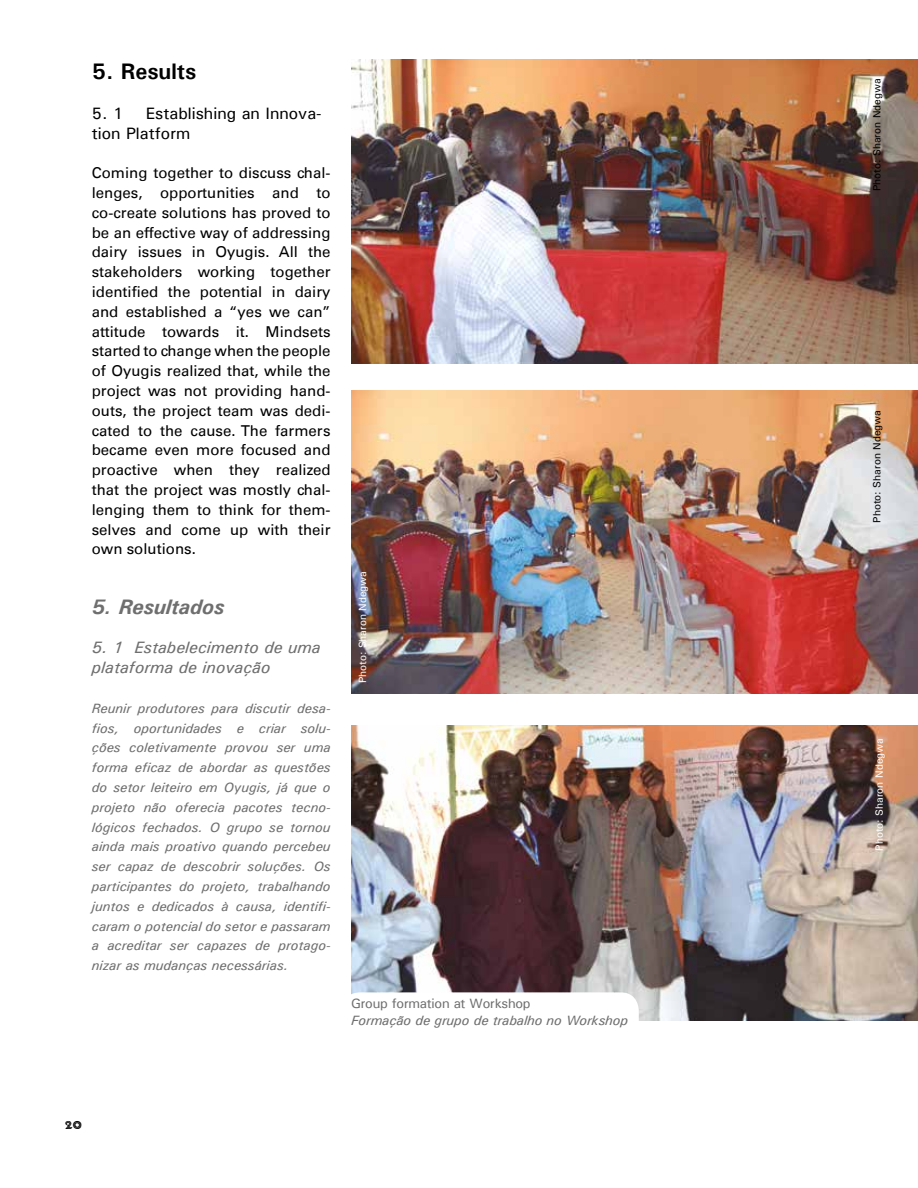
<style>
.page{position:relative;width:918px;height:1188px;background:#fff}
.page>*{position:absolute;margin:0;border:0;box-sizing:border-box;transform-origin:0 0}
.t1{font:700 22.5px "Univers";color:#000}
.t2{font:italic 700 21px "Univers";color:#706f6f}
.t3{font:italic 500 16.5px/19.8px "Univers";color:#706f6f}
.t4{font:500 16.5px/19.8px "Univers";color:#000}
.t5{font:15px/19.8px "Univers LT";color:#000;text-align:justify}
.t6{font:italic 500 13.5px/19.8px "Univers";color:#706f6f;text-align:justify}
.t7{font:500 13.5px "Univers";letter-spacing:-.02em;color:#706f6f}
.t8{font:500 10.5px "Univers";color:#fff}
.t9{font:500 10.5px "Univers";color:#000}
.t10{font:10.5px "African";color:#000}
</style>
<div class="page">
<img style="left:352px;top:391px;width:566px;height:303px">
<img style="left:352px;top:59px;width:566px;height:305px">
<img style="left:352px;top:725px;width:566px;height:296px">
<div style="left:341px;top:992px;width:298px;height:46px;background:#fff;border-radius:18px"></div>
<h1 class="t1" style="left:92px;top:57px;width:106px">5. Results</h1>
<p class="t4" style="left:92px;top:103px;width:33px">5. 1</p>
<p class="t4" style="left:92px;top:103px;width:231px;text-indent:54px">Establishing an Innova&shy;tion Platform</p>
<p class="t5" style="left:92px;top:163px;width:240px">Coming together to discuss chal&shy;lenges, opportunities and to co-create solutions has proved to be an effective way of addressing dairy issues in Oyugis. All the stakeholders working together identified the potential in dairy and established a “yes we can” attitude towards it. Mindsets started to change when the people of Oyugis realized that, while the project was not providing hand&shy;outs, the project team was dedi&shy;cated to the cause. The farmers became even more focused and proactive when they realized that the project was mostly chal&shy;lenging them to think for them&shy;selves and come up with their own solutions.</p>
<h2 class="t2" style="left:92px;top:593px;width:134px">5. Resultados</h2>
<p class="t3" style="left:92px;top:637px;width:230px">5. 1 Estabelecimento de uma plataforma de inovação</p>
<p class="t6" style="left:92px;top:698px;width:240px">Reunir produtores para discutir desa&shy;fios, oportunidades e criar solu&shy;ções coletivamente provou ser uma forma eficaz de abordar as questões do setor leiteiro em Oyugis, já que o projeto não oferecia pacotes tecno&shy;lógicos fechados. O grupo se tornou ainda mais proativo quando percebeu ser capaz de descobrir soluções. Os participantes do projeto, trabalhando juntos e dedicados à causa, identifi&shy;caram o potencial do setor e passaram a acreditar ser capazes de protago&shy;nizar as mudanças necessárias.</p>
<p class="t8" style="left:356px;top:683px;width:114px;rotate:-90deg">Photo: Sharon Ndegwa</p>
<p class="t7" style="left:351px;top:995px;width:181px">Group formation at Workshop</p>
<p class="t6" style="left:351px;top:1010px;width:279px">Formação de grupo de trabalho no Workshop</p>
<p class="t10" style="left:65px;top:1120px;width:18px">20</p>
<p class="t9" style="left:870px;top:191px;width:114px;rotate:-90deg">Photo: Sharon Ndegwa</p>
<p class="t9" style="left:870px;top:523px;width:114px;rotate:-90deg">Photo: Sharon Ndegwa</p>
<p class="t8" style="left:872px;top:851px;width:114px;rotate:-90deg">Photo: Sharon Ndegwa</p>
</div>
